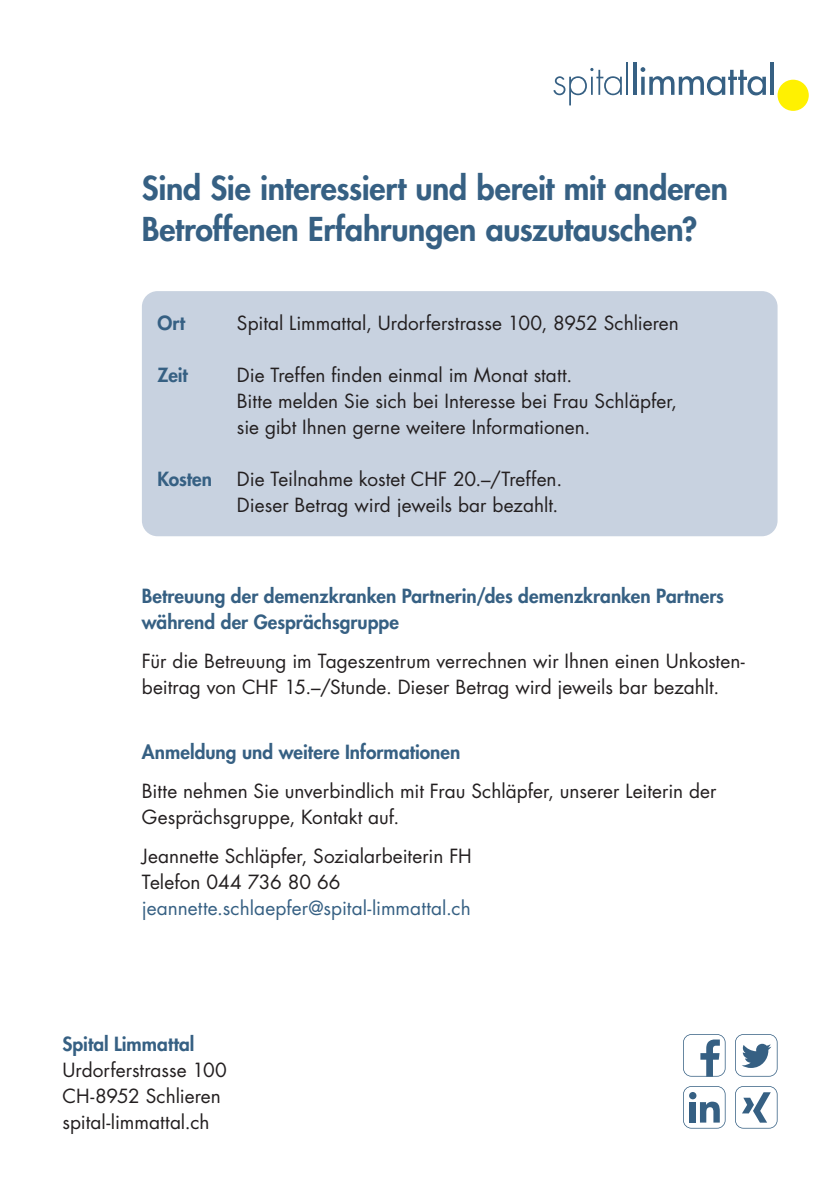
<style>
.page{position:relative;width:840px;height:1191px;background:#fff}
.page>*{position:absolute;margin:0;border:0;box-sizing:border-box;transform-origin:0 0}
.t1{font:800 32px/40px "Futura Std";letter-spacing:-.005em;color:#366083}
.t2{font:19px/26px "Futura Std";color:#231f20}
.t3{font:800 19px/26px "Futura Std";letter-spacing:.005em;color:#366083}
.t4{font:19px "Futura Std";letter-spacing:.005em;color:#366083}
</style>
<div class="page">
<div style="left:142px;top:291px;width:635px;height:245px;background:#c8d2e0;border-radius:16px"></div>
<svg style="left:553px;top:68px;width:68px;height:37px"></svg>
<hr style="left:626px;top:62px;width:1px;height:33px;background:#366083">
<svg style="left:633px;top:62px;width:3px;height:33px"></svg>
<svg style="left:640px;top:67px;width:125px;height:28px"></svg>
<svg style="left:770px;top:62px;width:3px;height:33px"></svg>
<div style="left:777px;top:80px;width:31px;height:31px;background:#fff101;border-radius:50%"></div>
<svg style="left:683px;top:1034px;width:42px;height:42px"></svg>
<svg style="left:735px;top:1034px;width:42px;height:42px"></svg>
<svg style="left:683px;top:1086px;width:42px;height:42px"></svg>
<svg style="left:735px;top:1086px;width:42px;height:42px"></svg>
<h1 class="t1" style="left:142px;top:169px;width:587px">Sind Sie interessiert und bereit mit anderen<br>Betroffenen Erfahrungen auszutauschen?</h1>
<p class="t3" style="left:157px;top:310px;width:29px">Ort</p>
<p class="t2" style="left:237px;top:310px;width:443px">Spital Limmattal, Urdorferstrasse 100, 8952 Schlieren</p>
<p class="t3" style="left:157px;top:362px;width:32px">Zeit</p>
<p class="t2" style="left:237px;top:362px;width:441px">Die Treffen finden einmal im Monat statt.<br>Bitte melden Sie sich bei Interesse bei Frau Schläpfer, sie gibt Ihnen gerne weitere Informationen.</p>
<p class="t3" style="left:157px;top:466px;width:56px">Kosten</p>
<p class="t2" style="left:237px;top:466px;width:326px">Die Teilnahme kostet CHF 20.–/Treffen.<br>Dieser Betrag wird jeweils bar bezahlt.</p>
<p class="t3" style="left:142px;top:583px;width:583px">Betreuung der demenzkranken Partnerin/des demenzkranken Partners während der Gesprächsgruppe</p>
<p class="t2" style="left:142px;top:648px;width:604px">Für die Betreuung im Tageszentrum verrechnen wir Ihnen einen Unkosten&shy;beitrag von CHF 15.–/Stunde. Dieser Betrag wird jeweils bar bezahlt.</p>
<p class="t3" style="left:142px;top:739px;width:320px">Anmeldung und weitere Informationen</p>
<p class="t2" style="left:142px;top:778px;width:576px">Bitte nehmen Sie unverbindlich mit Frau Schläpfer, unserer Leiterin der<br>Gesprächsgruppe, Kontakt auf.</p>
<p class="t2" style="left:142px;top:843px;width:331px">Jeannette Schläpfer, Sozialarbeiterin FH<br>Telefon 044 736 80 66</p>
<p class="t4" style="left:142px;top:896px;width:330px">jeannette.schlaepfer@spital-limmattal.ch</p>
<p class="t3" style="left:62px;top:1030px;width:133px">Spital Limmattal</p>
<p class="t2" style="left:62px;top:1056px;width:166px">Urdorferstrasse 100<br>CH-8952 Schlieren spital-limmattal.ch</p>
</div>
